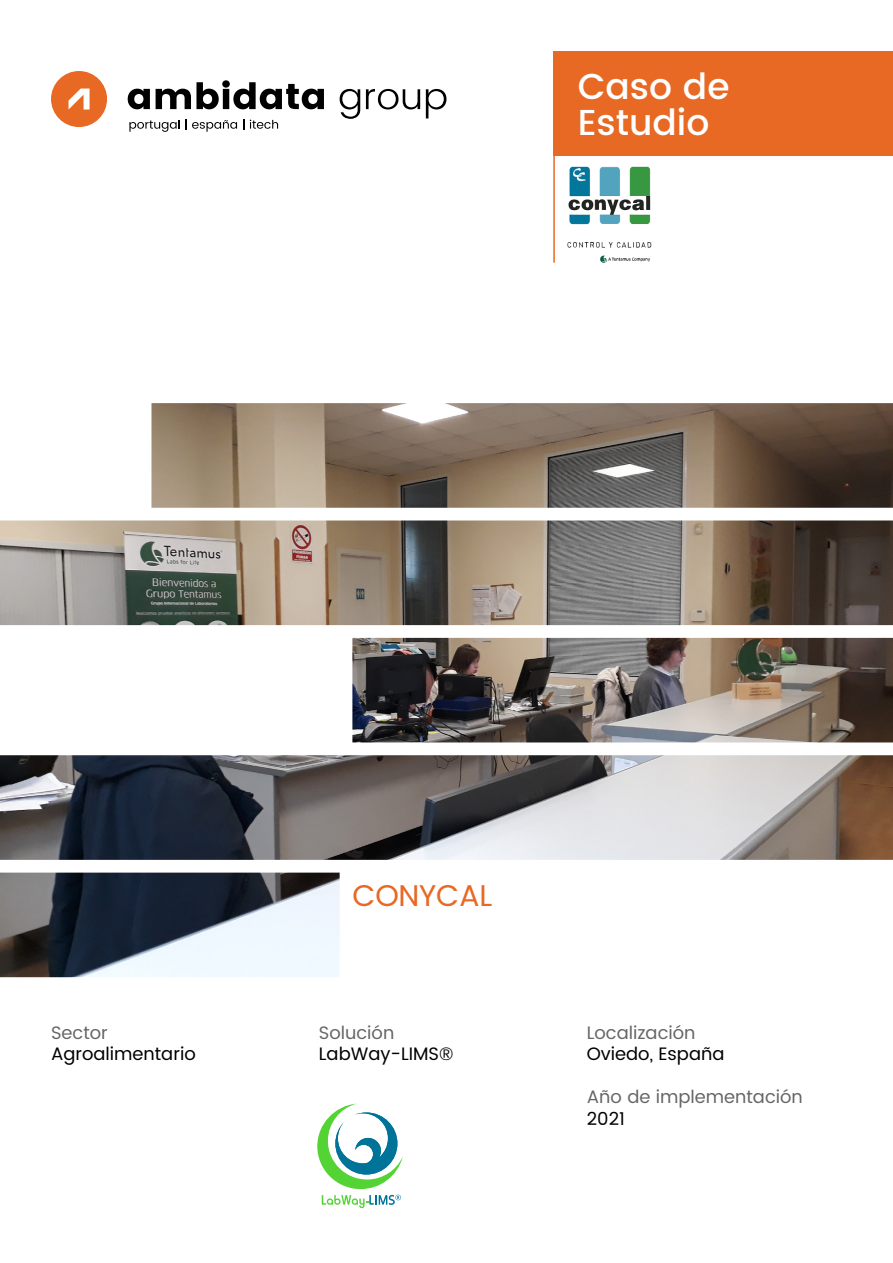
<style>
.page{position:relative;width:893px;height:1263px;background:#fff}
.page>*{position:absolute;margin:0;border:0;box-sizing:border-box;transform-origin:0 0}
.t1{font:500 36px/36px "Poppins";color:#fff}
.t2{font:30px "Poppins";letter-spacing:-.01em;color:#e76924}
.t3{font:18px "Poppins";color:#666}
.t4{font:18px "Poppins";color:#000}
</style>
<div class="page">
<svg style="left:128px;top:89px;width:22px;height:20px"></svg>
<svg style="left:156px;top:80px;width:168px;height:29px"></svg>
<svg style="left:340px;top:89px;width:20px;height:30px"></svg>
<svg style="left:366px;top:89px;width:54px;height:20px"></svg>
<svg style="left:426px;top:89px;width:20px;height:29px"></svg>
<svg style="left:129px;top:119px;width:108px;height:13px"></svg>
<svg style="left:250px;top:120px;width:28px;height:9px"></svg>
<svg style="left:51px;top:71px;width:56px;height:56px"></svg>
<div style="left:553px;top:51px;width:340px;height:105px;background:#e76924"></div>
<img style="left:0;top:403px;width:893px;height:574px">
<hr style="left:553px;top:51px;width:2px;height:212px;background:#e76924">
<svg style="left:317px;top:1104px;width:86px;height:85px"></svg>
<svg style="left:322px;top:1195px;width:79px;height:13px"></svg>
<img style="left:567px;top:167px;width:85px;height:96px">
<p class="t1" style="left:578px;top:69px;width:153px">Caso de<br>Estudio</p>
<p class="t3" style="left:51px;top:1019px;width:58px">Sector</p>
<p class="t4" style="left:51px;top:1041px;width:146px">Agroalimentario</p>
<p class="t2" style="left:352px;top:874px;width:141px">CONYCAL</p>
<p class="t3" style="left:319px;top:1019px;width:77px">Solución</p>
<p class="t4" style="left:319px;top:1041px;width:136px">LabWay-LIMS®</p>
<p class="t3" style="left:587px;top:1019px;width:110px">Localización</p>
<p class="t4" style="left:587px;top:1041px;width:139px">Oviedo, España</p>
<p class="t3" style="left:587px;top:1084px;width:217px">Año de implementación</p>
<p class="t4" style="left:587px;top:1105px;width:40px">2021</p>
</div>
